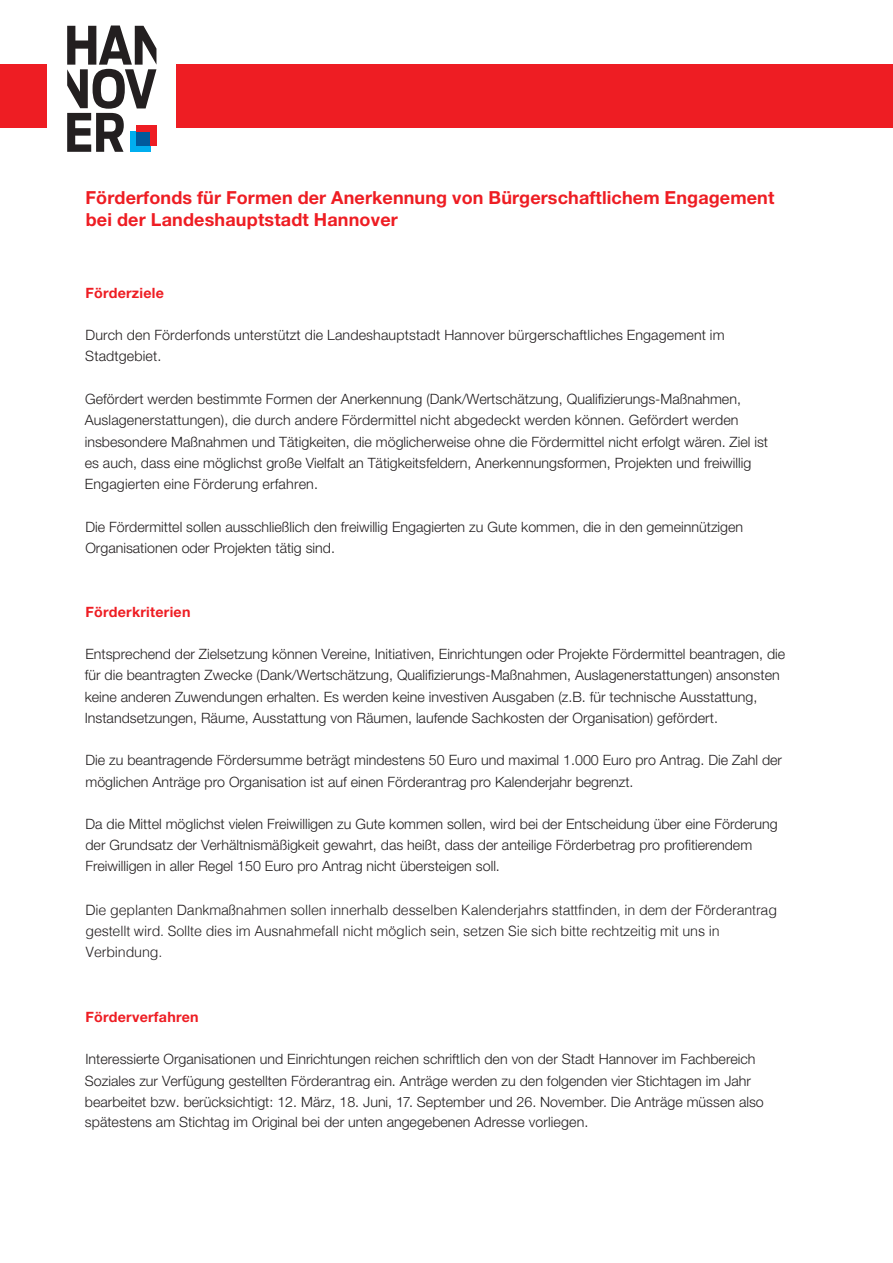
<style>
.page{position:relative;width:893px;height:1263px;background:#fff}
.page>*{position:absolute;margin:0;border:0;box-sizing:border-box;transform-origin:0 0}
.t1{font:700 18px/21.6px "Helvetica Neue LT Std";letter-spacing:.005em;color:#ee1d23}
.t2{font:300 14.25px/21.3px "Helvetica Neue LT Std";color:#231f20}
.t3{font:300 14.25px/21.3px "Helvetica";letter-spacing:-.01em;color:#231f20}
.t4{font:700 14.25px "Helvetica Neue LT Std";letter-spacing:.015em;color:#ee1d23}
</style>
<div class="page">
<div style="left:177px;top:64px;width:716px;height:64px;background:#ee1d23"></div>
<svg style="left:67px;top:26px;width:89px;height:126px"></svg>
<div style="left:0;top:64px;width:47px;height:64px;background:#ee1d23"></div>
<p class="t1" style="left:86px;top:187px;width:690px">Förderfonds für Formen der Anerkennung von Bürgerschaftlichem Engagement bei der Landeshauptstadt Hannover</p>
<p class="t4" style="left:85px;top:284px;width:80px">Förderziele</p>
<p class="t2" style="left:85px;top:324px;width:641px">Durch den Förderfonds unterstützt die Landeshauptstadt Hannover bürgerschaftliches Engagement im<br>Stadtgebiet.</p>
<p class="t2" style="left:85px;top:388px;width:685px">Gefördert werden bestimmte Formen der Anerkennung (Dank/Wertschätzung, Qualifizierungs-Maßnahmen, Auslagenerstattungen), die durch andere Fördermittel nicht abgedeckt werden können. Gefördert werden insbesondere Maßnahmen und Tätigkeiten, die möglicherweise ohne die Fördermittel nicht erfolgt wären. Ziel ist es auch, dass eine möglichst große Vielfalt an Tätigkeitsfeldern, Anerkennungsformen, Projekten und freiwillig Engagierten eine Förderung erfahren.</p>
<p class="t2" style="left:85px;top:515px;width:659px">Die Fördermittel sollen ausschließlich den freiwillig Engagierten zu Gute kommen, die in den gemeinnützigen<br>Organisationen oder Projekten tätig sind.</p>
<p class="t4" style="left:85px;top:603px;width:106px">Förderkriterien</p>
<p class="t2" style="left:85px;top:643px;width:702px">Entsprechend der Zielsetzung können Vereine, Initiativen, Einrichtungen oder Projekte Fördermittel beantragen, die für die beantragten Zwecke (Dank/Wertschätzung, Qualifizierungs-Maßnahmen, Auslagenerstattungen) ansonsten keine anderen Zuwendungen erhalten. Es werden keine investiven Ausgaben (z.B. für technische Ausstattung, Instandsetzungen, Räume, Ausstattung von Räumen, laufende Sachkosten der Organisation) gefördert.</p>
<p class="t2" style="left:85px;top:749px;width:698px">Die zu beantragende Fördersumme beträgt mindestens 50 Euro und maximal 1.000 Euro pro Antrag. Die Zahl der möglichen Anträge pro Organisation ist auf einen Förderantrag pro Kalenderjahr begrenzt.</p>
<p class="t2" style="left:85px;top:813px;width:694px;line-height:20.9px">Da die Mittel möglichst vielen Freiwilligen zu Gute kommen sollen, wird bei der Entscheidung über eine Förderung der Grundsatz der Verhältnismäßigkeit gewahrt, das heißt, dass der anteilige Förderbetrag pro profitierendem<br>Freiwilligen in aller Regel 150 Euro pro Antrag nicht übersteigen soll.</p>
<p class="t3" style="left:85px;top:898px;width:693px">Die geplanten Dankmaßnahmen sollen innerhalb desselben Kalenderjahrs stattfinden, in dem der Förderantrag gestellt wird. Sollte dies im Ausnahmefall nicht möglich sein, setzen Sie sich bitte rechtzeitig mit uns in<br>Verbindung.</p>
<p class="t4" style="left:85px;top:1008px;width:115px">Förderverfahren</p>
<p class="t2" style="left:85px;top:1048px;width:680px">Interessierte Organisationen und Einrichtungen reichen schriftlich den von der Stadt Hannover im Fachbereich Soziales zur Verfügung gestellten Förderantrag ein. Anträge werden zu den folgenden vier Stichtagen im Jahr bearbeitet bzw. berücksichtigt: 12. März, 18. Juni, 17. September und 26. November. Die Anträge müssen also spätestens am Stichtag im Original bei der unten angegebenen Adresse vorliegen.</p>
</div>
